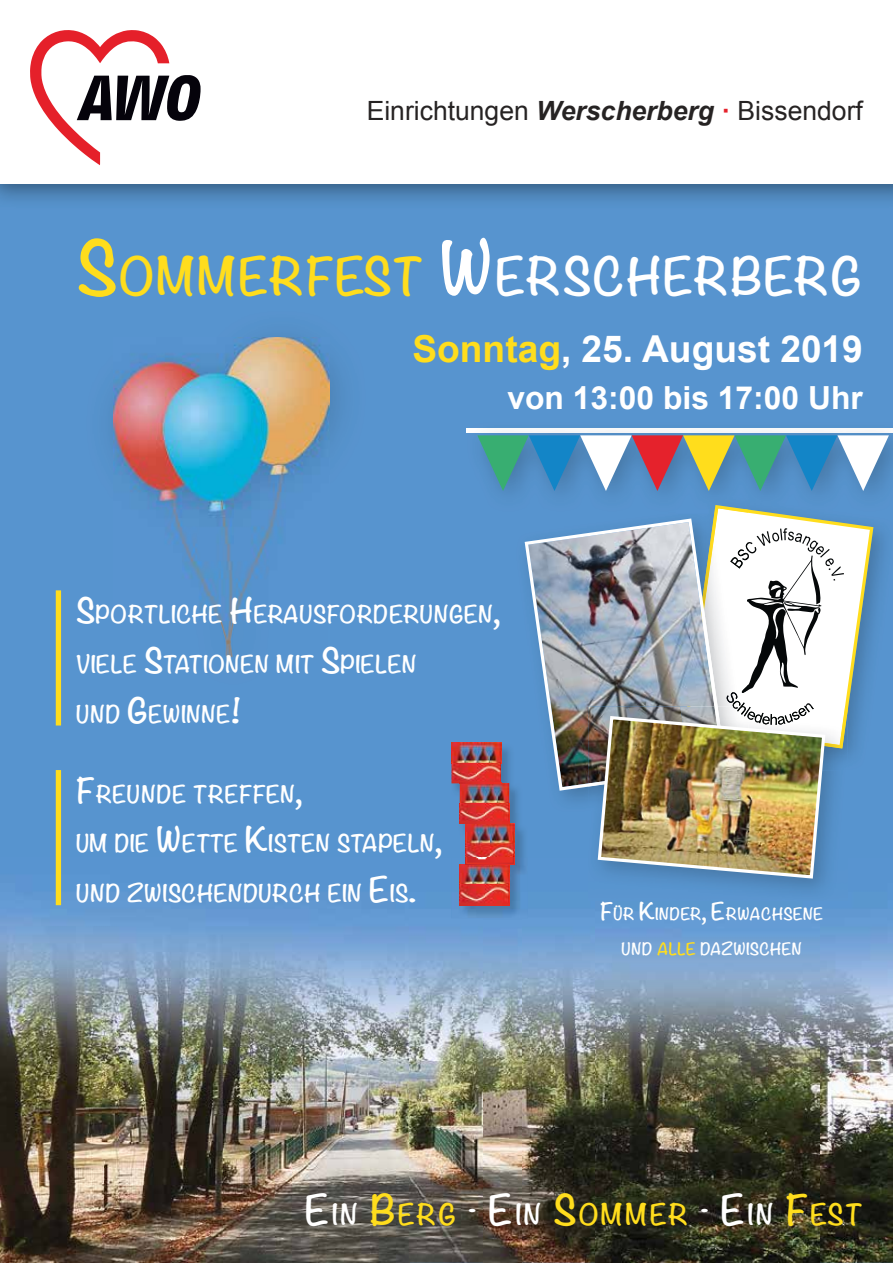
<style>
.page{position:relative;width:893px;height:1263px;background:#5794cf}
.page>*{position:absolute;margin:0;border:0;box-sizing:border-box;transform-origin:0 0}
.t1{font:700 46.05px "Noteworthy";letter-spacing:.02em;color:#fff}
.t2{font:700 37.05px "Arial";color:#fff}
.t3{font:700 31.8px "Arial";color:#fff}
.t4{font:26.55px "Arial";color:#262323}
.t5{font:700 25.95px "Noteworthy";letter-spacing:.07em;color:#ffdd1d}
.t6{font:700 21.6px "Noteworthy";color:#fff}
.t7{font:700 15px "Noteworthy";color:#fff}
.s1{font-weight:700;font-style:italic}
.s2{font-weight:700;color:#e5212b}
.s3{font-size:65.7px;color:#ffdd1d}
.s4{color:#ffdd1d}
.s5{font-size:65.7px}
.s6{font-size:30.75px}
.s7{font-size:21.45px}
.s8{font-size:37.05px;color:#fff}
.s9{color:#fff}
.s10{font-size:37.05px}
</style>
<div class="page">
<img style="left:0;top:858px;width:483px;height:405px">
<img style="left:521px;top:917px;width:74px;height:346px">
<img style="left:819px;top:909px;width:74px;height:354px">
<img style="left:483px;top:918px;width:38px;height:345px">
<img style="left:595px;top:912px;width:224px;height:351px">
<img style="left:0;top:183px;width:893px;height:18px">
<div style="left:0;top:0;width:893px;height:183px;background:#fff"></div>
<svg style="left:30px;top:30px;width:171px;height:135px"></svg>
<img style="left:111px;top:385px;width:3px;height:80px">
<img style="left:329px;top:357px;width:12px;height:83px">
<img style="left:114px;top:337px;width:215px;height:320px">
<div style="left:466px;top:428px;width:427px;height:5px;background:#f7f7f8"></div>
<svg style="left:477px;top:435px;width:412px;height:56px"></svg>
<div style="left:56px;top:770px;width:5px;height:135px;background:#ffdd1d"></div>
<div style="left:56px;top:590px;width:5px;height:135px;background:#ffdd1d"></div>
<img style="left:451px;top:742px;width:77px;height:176px">
<img style="left:460px;top:864px;width:49px;height:41px">
<img style="left:465px;top:824px;width:50px;height:40px">
<img style="left:460px;top:783px;width:49px;height:41px">
<img style="left:451px;top:743px;width:50px;height:40px">
<img style="left:460px;top:783px;width:41px;height:1px">
<img style="left:873px;top:527px;width:11px;height:98px">
<img style="left:524px;top:542px;width:64px;height:260px">
<img style="left:515px;top:742px;width:13px;height:71px">
<img style="left:525px;top:532px;width:71px;height:259px">
<img style="left:588px;top:787px;width:8px;height:26px">
<img style="left:588px;top:706px;width:8px;height:81px">
<img style="left:596px;top:507px;width:276px;height:373px">
<p class="t4" style="left:367px;top:94px;width:498px">Einrichtungen <span class="s1">Werscherberg</span> <span class="s2">·</span> Bissendorf</p>
<h1 class="t1" style="left:77px;top:236px;width:787px"><span class="s3">S</span><span class="s4">OMMERFEST</span> <span class="s5">W</span>ERSCHERBERG</h1>
<h2 class="t2" style="left:412px;top:324px;width:452px"><span class="s4">Sonntag</span>, 25. August 2019</h2>
<h3 class="t3" style="left:507px;top:377px;width:357px">von 13:00 bis 17:00 Uhr</h3>
<p class="t6" style="left:76px;top:595px;width:426px"><span class="s6">S</span>PORTLICHE <span class="s6">H</span>ERAUSFORDERUNGEN<span class="s6">,</span></p>
<p class="t6" style="left:76px;top:645px;width:343px">VIELE <span class="s6">S</span>TATIONEN MIT <span class="s6">S</span>PIELEN</p>
<p class="t6" style="left:76px;top:695px;width:167px">UND <span class="s6">G</span>EWINNE<span class="s6">!</span></p>
<p class="t6" style="left:76px;top:775px;width:228px"><span class="s6">F</span>REUNDE TREFFEN<span class="s6">,</span></p>
<p class="t6" style="left:76px;top:824px;width:367px">UM DIE <span class="s6">W</span>ETTE <span class="s6">K</span>ISTEN STAPELN<span class="s6">,</span></p>
<p class="t6" style="left:76px;top:874px;width:341px">UND ZWISCHENDURCH EIN <span class="s6">E</span>IS<span class="s6">.</span></p>
<p class="t7" style="left:600px;top:901px;width:225px"><span class="s7">F</span>ÜR <span class="s7">K</span>INDER<span class="s7">, E</span>RWACHSENE</p>
<p class="t7" style="left:621px;top:935px;width:182px">UND <span class="s4">ALLE</span> DAZWISCHEN</p>
<p class="t5" style="left:305px;top:1191px;width:559px"><span class="s8">E</span><span class="s9">IN</span> <span class="s10">B</span>ERG <span class="s8">· E</span><span class="s9">IN</span> <span class="s10">S</span>OMMER <span class="s8">· E</span><span class="s9">IN</span> <span class="s10">F</span>EST</p>
</div>
